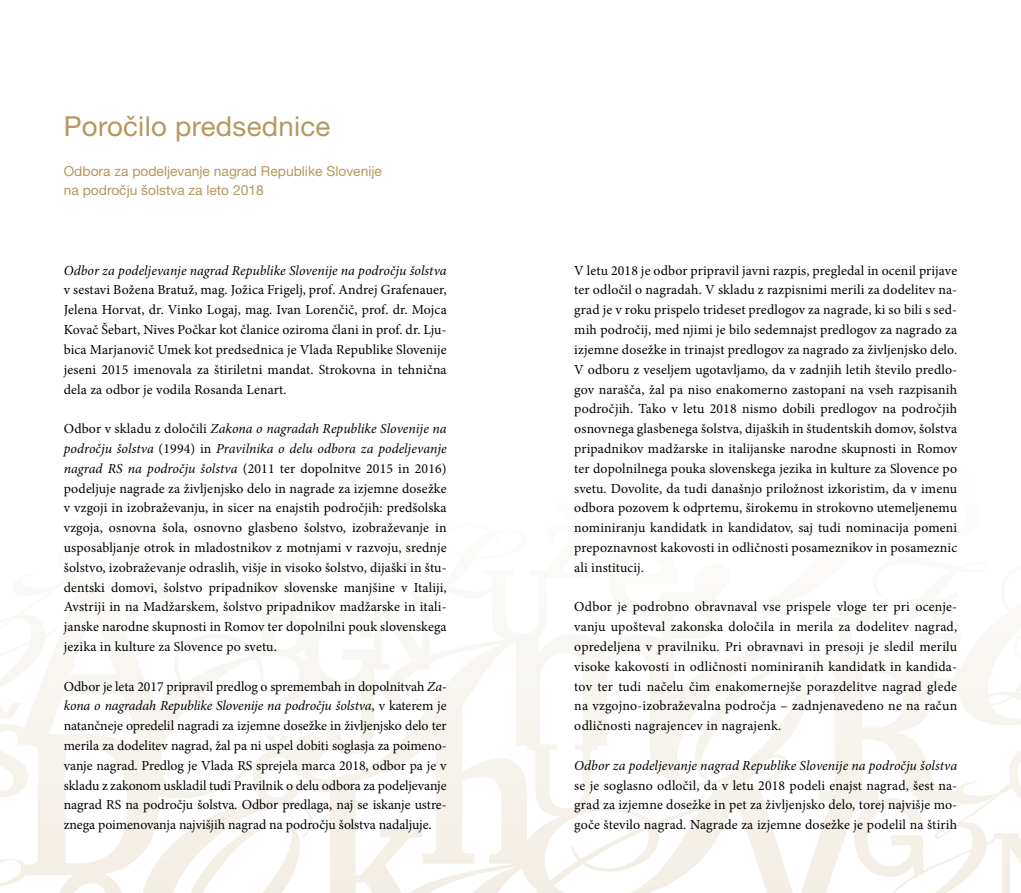
<style>
.page{position:relative;width:1021px;height:893px;background:#fff}
.page>*{position:absolute;margin:0;border:0;box-sizing:border-box;transform-origin:0 0}
.t1{font:27.6px "Hel Neue Slo Roman";letter-spacing:.01em;color:#b59860}
.t2{font:13.8px/19.8px "Minion Pro";letter-spacing:.01em;color:#000;text-align:justify}
.t3{font:italic 13.8px "Minion Pro";letter-spacing:.005em;color:#000}
.t4{font:13.8px/19.8px "Hel Neue Slo Roman";color:#b59860}
.s1{font-style:italic}
</style>
<div class="page">
<svg style="left:0;top:624px;width:1020px;height:269px"></svg>
<h1 class="t1" style="left:64px;top:110px;width:268px">Poročilo predsednice</h1>
<p class="t4" style="left:64px;top:161px;width:319px">Odbora za podeljevanje nagrad Republike Slovenije na področju šolstva za leto 2018</p>
<p class="t3" style="left:64px;top:261px;width:384px">Odbor za podeljevanje nagrad Republike Slovenije na področju šolstva</p>
<p class="t2" style="left:64px;top:280px;width:384px">v sestavi Božena Bratuž, mag. Jožica Frigelj, prof. Andrej Grafenauer, Jelena Horvat, dr. Vinko Logaj, mag. Ivan Lorenčič, prof. dr. Mojca Kovač Šebart, Nives Počkar kot članice oziroma člani in prof. dr. Lju&shy;bica Marjanovič Umek kot predsednica je Vlada Republike Slovenije jeseni 2015 imenovala za štiriletni mandat. Strokovna in tehnična dela za odbor je vodila Rosanda Lenart.</p>
<p class="t2" style="left:64px;top:419px;width:384px">Odbor v skladu z določili <span class="s1">Zakona o nagradah Republike Slovenije na področju šolstva</span> (1994) in <span class="s1">Pravilnika o delu odbora za podeljevanje nagrad RS na področju šolstva</span> (2011 ter dopolnitve 2015 in 2016) podeljuje nagrade za življenjsko delo in nagrade za izjemne dosežke v vzgoji in izobraževanju, in sicer na enajstih področjih: predšolska vzgoja, osnovna šola, osnovno glasbeno šolstvo, izobraževanje in usposabljanje otrok in mladostnikov z motnjami v razvoju, srednje šolstvo, izobraževanje odraslih, višje in visoko šolstvo, dijaški in štu&shy;dentski domovi, šolstvo pripadnikov slovenske manjšine v Italiji, Avstriji in na Madžarskem, šolstvo pripadnikov madžarske in itali&shy;janske narodne skupnosti in Romov ter dopolnilni pouk slovenskega jezika in kulture za Slovence po svetu.</p>
<p class="t2" style="left:64px;top:676px;width:384px">Odbor je leta 2017 pripravil predlog o spremembah in dopolnitvah <span class="s1">Za&shy;kona o nagradah Republike Slovenije na področju šolstva</span>, v katerem je natančneje opredelil nagradi za izjemne dosežke in življenjsko delo ter merila za dodelitev nagrad, žal pa ni uspel dobiti soglasja za poimeno&shy;vanje nagrad. Predlog je Vlada RS sprejela marca 2018, odbor pa je v skladu z zakonom uskladil tudi Pravilnik o delu odbora za podeljevanje nagrad RS na področju šolstva. Odbor predlaga, naj se iskanje ustre&shy;znega poimenovanja najvišjih nagrad na področju šolstva nadaljuje.</p>
<p class="t2" style="left:574px;top:260px;width:384px">V letu 2018 je odbor pripravil javni razpis, pregledal in ocenil prijave ter odločil o nagradah. V skladu z razpisnimi merili za dodelitev na&shy;grad je v roku prispelo trideset predlogov za nagrade, ki so bili s sed&shy;mih področij, med njimi je bilo sedemnajst predlogov za nagrado za izjemne dosežke in trinajst predlogov za nagrado za življenjsko delo.<br>V odboru z veseljem ugotavljamo, da v zadnjih letih število predlo&shy;gov narašča, žal pa niso enakomerno zastopani na vseh razpisanih področjih. Tako v letu 2018 nismo dobili predlogov na področjih osnovnega glasbenega šolstva, dijaških in študentskih domov, šolstva pripadnikov madžarske in italijanske narodne skupnosti in Romov ter dopolnilnega pouka slovenskega jezika in kulture za Slovence po svetu. Dovolite, da tudi današnjo priložnost izkoristim, da v imenu odbora pozovem k odprtemu, širokemu in strokovno utemeljenemu nominiranju kandidatk in kandidatov, saj tudi nominacija pomeni prepoznavnost kakovosti in odličnosti posameznikov in posameznic ali institucij.</p>
<p class="t2" style="left:574px;top:597px;width:384px">Odbor je podrobno obravnaval vse prispele vloge ter pri ocenje&shy;vanju upošteval zakonska določila in merila za dodelitev nagrad, opredeljena v pravilniku. Pri obravnavi in presoji je sledil merilu visoke kakovosti in odličnosti nominiranih kandidatk in kandida&shy;tov ter tudi načelu čim enakomernejše porazdelitve nagrad glede na vzgojno-izobraževalna področja – zadnjenavedeno ne na račun odličnosti nagrajencev in nagrajenk.</p>
<p class="t3" style="left:574px;top:756px;width:384px">Odbor za podeljevanje nagrad Republike Slovenije na področju šolstva</p>
<p class="t2" style="left:574px;top:775px;width:384px">se je soglasno odločil, da v letu 2018 podeli enajst nagrad, šest na&shy;grad za izjemne dosežke in pet za življenjsko delo, torej najvišje mo&shy;goče število nagrad. Nagrade za izjemne dosežke je podelil na štirih</p>
</div>
